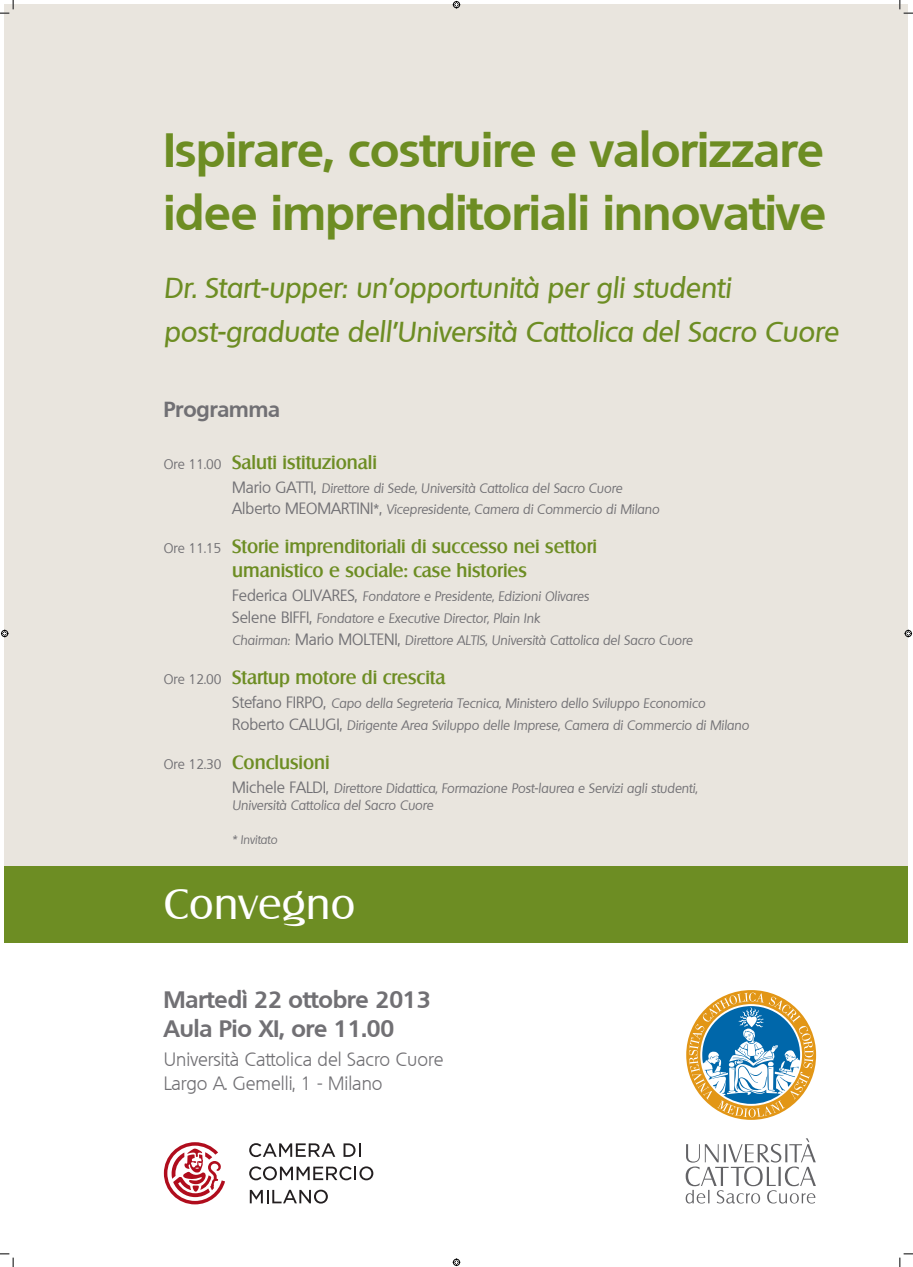
<style>
.page{position:relative;width:913px;height:1267px;background:#fff}
.page>*{position:absolute;margin:0;border:0;box-sizing:border-box;transform-origin:0 0}
.t1{font:700 46.88px "Quebec";color:#6d8d23}
.t2{font:41.56px "Salzburg";letter-spacing:.01em;color:#fff}
.t3{font:italic 500 28.12px "Quebec";color:#6d8d23}
.t4{font:700 23.19px "Quebec";color:#717074}
.t5{font:700 21.25px "Quebec";color:#717074}
.t6{font:300 18.81px "Quebec";color:#717074}
.t7{font:500 18.62px "Salzburg";color:#6d8d23}
.t8{font:italic 13.12px "Quebec";color:#717074}
.t9{font:italic 11.88px "Quebec";color:#717074}
.s1{font-family:"Quebec";font-weight:400;font-size:13.44px;color:#717074}
.s2{font-style:normal;font-size:15.62px}
.s3{font-style:normal;font-size:13.75px}
</style>
<div class="page">
<div style="left:4px;top:4px;width:903px;height:868px;background:#e9e5de"></div>
<div style="left:4px;top:865px;width:903px;height:77px;background:#6d8d23"></div>
<svg style="left:686px;top:990px;width:129px;height:129px"></svg>
<svg style="left:685px;top:1138px;width:130px;height:65px"></svg>
<svg style="left:164px;top:1142px;width:61px;height:62px"></svg>
<svg style="left:249px;top:1143px;width:86px;height:14px"></svg>
<svg style="left:343px;top:1143px;width:17px;height:13px"></svg>
<svg style="left:249px;top:1166px;width:124px;height:14px"></svg>
<svg style="left:250px;top:1189px;width:78px;height:14px"></svg>
<svg style="left:0;top:0;width:14px;height:14px"></svg>
<svg style="left:0;top:1253px;width:14px;height:13px"></svg>
<svg style="left:899px;top:0;width:13px;height:14px"></svg>
<svg style="left:899px;top:1253px;width:13px;height:13px"></svg>
<svg style="left:452px;top:1px;width:8px;height:7px"></svg>
<svg style="left:452px;top:1258px;width:8px;height:7px"></svg>
<svg style="left:1px;top:629px;width:7px;height:8px"></svg>
<svg style="left:904px;top:629px;width:7px;height:8px"></svg>
<p class="t1" style="left:164px;top:119px;width:661px">Ispirare, costruire e valorizzare</p>
<p class="t1" style="left:164px;top:182px;width:663px">idee imprenditoriali innovative</p>
<p class="t3" style="left:164px;top:270px;width:568px">Dr. Start-upper: un’opportunità per gli studenti</p>
<p class="t3" style="left:164px;top:313px;width:676px">post-graduate dell’Università Cattolica del Sacro Cuore</p>
<p class="t5" style="left:164px;top:396px;width:118px">Programma</p>
<p class="t7" style="left:164px;top:451px;width:214px"><span class="s1">Ore 11.00</span> Saluti istituzionali</p>
<p class="t8" style="left:232px;top:479px;width:391px"><span class="s2">Mario GATTI,</span> Direttore di Sede, Università Cattolica del Sacro Cuore</p>
<p class="t8" style="left:232px;top:501px;width:428px"><span class="s2">Alberto MEOMARTINI</span><span class="s3">*</span><span class="s2">,</span> Vicepresidente, Camera di Commercio di Milano</p>
<p class="t7" style="left:164px;top:535px;width:434px"><span class="s1">Ore 11.15</span> Storie imprenditoriali di successo nei settori</p>
<p class="t7" style="left:232px;top:559px;width:296px">umanistico e sociale: case histories</p>
<p class="t8" style="left:232px;top:587px;width:358px"><span class="s2">Federica OLIVARES,</span> Fondatore e Presidente, Edizioni Olivares</p>
<p class="t8" style="left:232px;top:609px;width:309px"><span class="s2">Selene BIFFI,</span> Fondatore e Executive Director, Plain Ink</p>
<p class="t8" style="left:232px;top:631px;width:462px">Chairman: <span class="s2">Mario MOLTENI,</span> Direttore ALTIS, Università Cattolica del Sacro Cuore</p>
<p class="t7" style="left:164px;top:666px;width:283px"><span class="s1">Ore 12.00</span> Startup motore di crescita</p>
<p class="t8" style="left:232px;top:694px;width:474px"><span class="s2">Stefano FIRPO,</span> Capo della Segreteria Tecnica, Ministero dello Sviluppo Economico</p>
<p class="t8" style="left:232px;top:716px;width:518px"><span class="s2">Roberto CALUGI,</span> Dirigente Area Sviluppo delle Imprese, Camera di Commercio di Milano</p>
<p class="t7" style="left:164px;top:751px;width:167px"><span class="s1">Ore 12.30</span> Conclusioni</p>
<p class="t8" style="left:232px;top:779px;width:466px"><span class="s2">Michele FALDI,</span> Direttore Didattica, Formazione Post-laurea e Servizi agli studenti,</p>
<p class="t8" style="left:232px;top:796px;width:203px">Università Cattolica del Sacro Cuore</p>
<p class="t9" style="left:232px;top:832px;width:47px">* Invitato</p>
<p class="t2" style="left:164px;top:879px;width:193px">Convegno</p>
<p class="t4" style="left:164px;top:984px;width:268px">Martedì 22 ottobre 2013</p>
<p class="t4" style="left:164px;top:1013px;width:232px">Aula Pio XI, ore 11.00</p>
<p class="t6" style="left:164px;top:1047px;width:281px">Università Cattolica del Sacro Cuore</p>
<p class="t6" style="left:164px;top:1071px;width:220px">Largo A. Gemelli, 1 - Milano</p>
</div>
